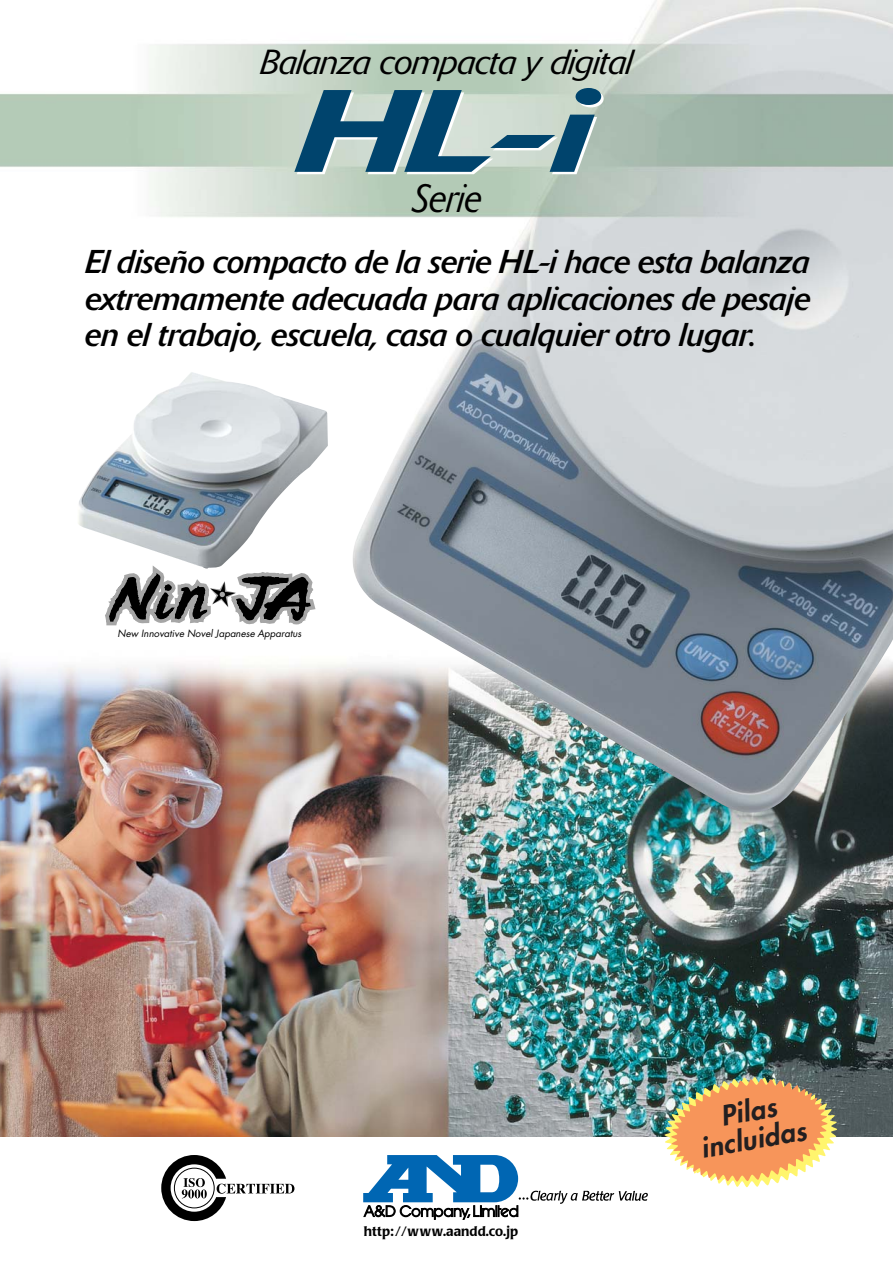
<style>
.page{position:relative;width:893px;height:1263px;background:#fff}
.page>*{position:absolute;margin:0;border:0;box-sizing:border-box;transform-origin:0 0}
.t1{font:italic 500 115.8px "Delta";color:#00446d;scale:1.33 1}
.t2{font:italic 300 39px "Delta";color:#000;scale:.9 1}
.t3{font:italic 300 34.5px "Delta";letter-spacing:-.01em;color:#000}
.t4{font:italic 32.7px/36.6px "Delta";letter-spacing:-.025em;color:#000;text-align:justify}
.t5{font:italic 800 27px/28.5px "Futura";color:#231f20;text-align:center}
.t6{font:500 13.35px "Poppl Laudatio";color:#000}
.t7{font:italic 9.75px "Futura";color:#000}
</style>
<div class="page">
<img style="left:0;top:813px;width:892px;height:324px">
<img style="left:0;top:0;width:892px;height:813px">
<svg style="left:664px;top:1077px;width:173px;height:110px;background:#e2ac7a"></svg>
<svg style="left:161px;top:1155px;width:133px;height:66px"></svg>
<svg style="left:363px;top:1155px;width:285px;height:65px"></svg>
<img style="left:77px;top:372px;width:251px;height:197px">
<img style="left:95px;top:475px;width:227px;height:299px">
<hr style="left:892px;top:33px;width:1px;height:60px;background:#d9dde0">
<p class="t3" style="left:260px;top:49px;width:374px">Balanza compacta y digital</p>
<h1 class="t1" style="left:294px;top:90px;width:226px">HL-i</h1>
<p class="t2" style="left:411px;top:185px;width:81px">Serie</p>
<p class="t4" style="left:84px;top:247px;width:728px">El diseño compacto de la serie HL-i hace esta balanza extremamente adecuada para aplicaciones de pesaje en el trabajo, escuela, casa o cualquier otro lugar.</p>
<p class="t7" style="left:118px;top:629px;width:187px">New Innovative Novel Japanese Apparatus</p>
<p class="t6" style="left:364px;top:1226px;width:156px">http://www.aandd.co.jp</p>
<p class="t5" style="left:694px;top:1108px;width:108px;rotate:-10deg">Pilas incluidas</p>
</div>
